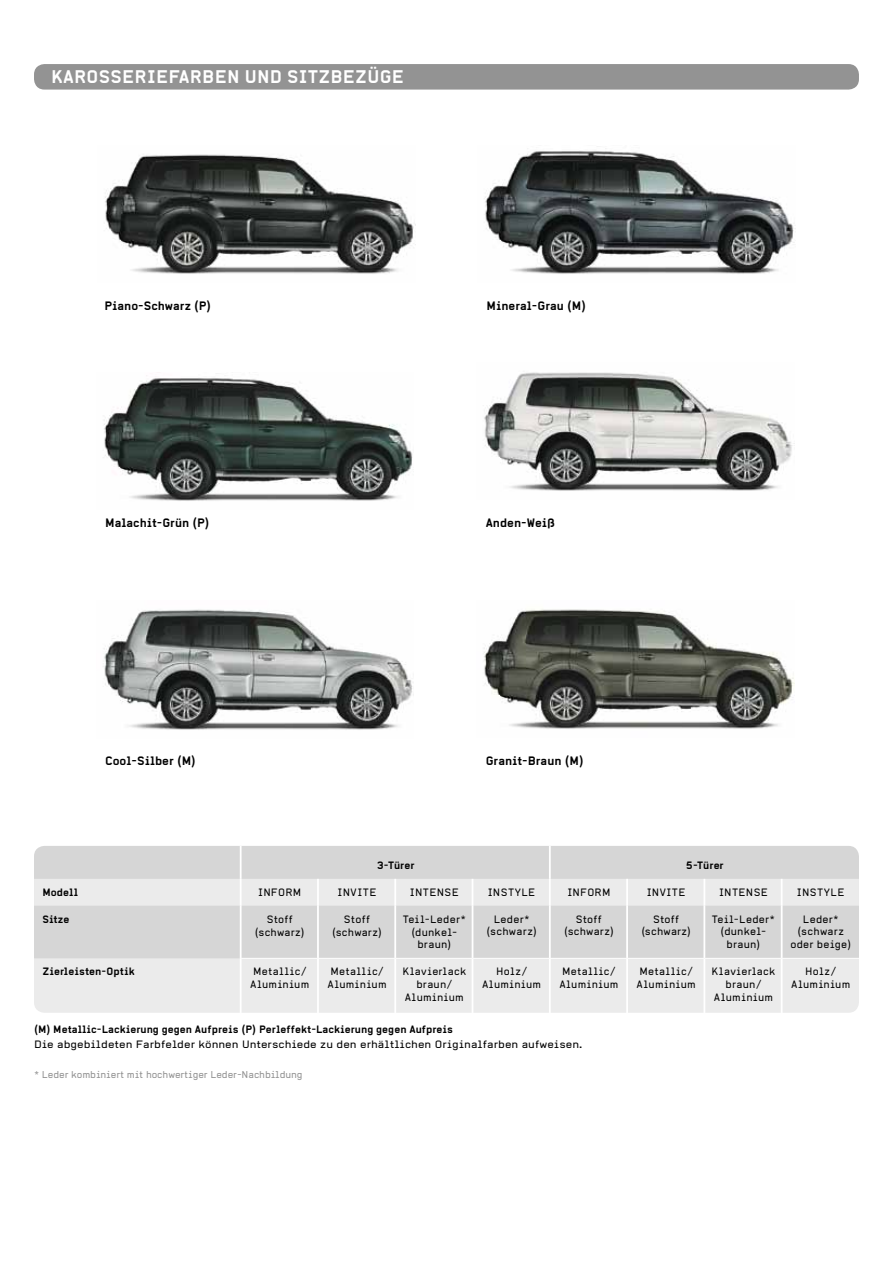
<style>
.page{position:relative;width:893px;height:1263px;background:#fff}
.page>*{position:absolute;margin:0;border:0;box-sizing:border-box;transform-origin:0 0}
.t1{font:700 18px "Alpha Headline";letter-spacing:.015em;color:#fff}
.t2{font:700 12px "Alpha Headline";color:#000}
.t3{font:10.5px/12.8px "Alpha Headline";letter-spacing:.02em;color:#000;text-align:center}
.t4{font:700 10.5px "Alpha Headline";color:#000}
.t5{font:10.5px "Alpha Headline";color:#000;scale:1.08 1}
.t6{font:9.75px "Alpha Headline";letter-spacing:-.01em;color:#939393}
</style>
<div class="page">
<div style="left:34px;top:64px;width:825px;height:26px;background:#939393;border-radius:10px"></div>
<img style="left:105px;top:154px;width:310px;height:120px">
<img style="left:484px;top:146px;width:311px;height:128px">
<img style="left:484px;top:372px;width:309px;height:119px">
<img style="left:104px;top:373px;width:309px;height:128px">
<img style="left:103px;top:609px;width:311px;height:121px">
<img style="left:484px;top:609px;width:310px;height:120px">
<div style="left:34px;top:987px;width:825px;height:26px;background:#ebebeb;border-radius:10px"></div>
<div style="left:34px;top:926px;width:825px;height:76px;background:#ebebeb"></div>
<div style="left:34px;top:846px;width:825px;height:25px;background:#d6d6d6;border-radius:10px"></div>
<div style="left:34px;top:856px;width:825px;height:77px;background:#d6d6d6"></div>
<hr style="left:240px;top:846px;width:2px;height:33px;background:#fff">
<hr style="left:549px;top:846px;width:2px;height:33px;background:#fff">
<svg style="left:34px;top:879px;width:825px;height:79px"></svg>
<hr style="left:549px;top:879px;width:2px;height:27px;background:#fff">
<hr style="left:626px;top:879px;width:2px;height:27px;background:#fff">
<hr style="left:703px;top:879px;width:2px;height:27px;background:#fff">
<hr style="left:781px;top:879px;width:2px;height:27px;background:#fff">
<hr style="left:240px;top:906px;width:2px;height:52px;background:#fff">
<hr style="left:317px;top:906px;width:2px;height:52px;background:#fff">
<hr style="left:394px;top:906px;width:2px;height:52px;background:#fff">
<hr style="left:472px;top:906px;width:1px;height:52px;background:#fff">
<hr style="left:549px;top:906px;width:2px;height:52px;background:#fff">
<hr style="left:626px;top:906px;width:2px;height:52px;background:#fff">
<hr style="left:703px;top:906px;width:2px;height:52px;background:#fff">
<hr style="left:781px;top:906px;width:2px;height:52px;background:#fff">
<hr style="left:240px;top:958px;width:78px;height:1px;background:#fff">
<hr style="left:318px;top:958px;width:77px;height:1px;background:#fff">
<hr style="left:395px;top:958px;width:78px;height:1px;background:#fff">
<hr style="left:472px;top:958px;width:78px;height:1px;background:#fff">
<hr style="left:550px;top:958px;width:77px;height:1px;background:#fff">
<hr style="left:627px;top:958px;width:77px;height:1px;background:#fff">
<hr style="left:704px;top:958px;width:78px;height:1px;background:#fff">
<hr style="left:782px;top:958px;width:77px;height:1px;background:#fff">
<hr style="left:240px;top:959px;width:2px;height:54px;background:#fff">
<hr style="left:317px;top:959px;width:2px;height:54px;background:#fff">
<hr style="left:394px;top:959px;width:2px;height:54px;background:#fff">
<hr style="left:472px;top:959px;width:1px;height:54px;background:#fff">
<hr style="left:549px;top:959px;width:2px;height:54px;background:#fff">
<hr style="left:626px;top:959px;width:2px;height:54px;background:#fff">
<hr style="left:703px;top:959px;width:2px;height:54px;background:#fff">
<hr style="left:781px;top:959px;width:2px;height:54px;background:#fff">
<h1 class="t1" style="left:51px;top:66px;width:60px">KAROSSERIE</h1>
<h1 class="t1" style="left:168px;top:66px;width:224px">FARBEN UND SITZBEZÜGE</h1>
<p class="t2" style="left:105px;top:298px;width:108px">Piano-Schwarz (P)</p>
<p class="t2" style="left:487px;top:298px;width:101px">Mineral-Grau (M)</p>
<p class="t2" style="left:105px;top:515px;width:106px">Malachit-Grün (P)</p>
<p class="t2" style="left:486px;top:515px;width:71px">Anden-Weiß</p>
<p class="t2" style="left:105px;top:753px;width:92px">Cool-Silber (M)</p>
<p class="t2" style="left:486px;top:753px;width:99px">Granit-Braun (M)</p>
<p class="t4" style="left:377px;top:859px;width:39px">3-Türer</p>
<p class="t4" style="left:686px;top:859px;width:39px">5-Türer</p>
<p class="t4" style="left:43px;top:886px;width:37px">Modell</p>
<p class="t3" style="left:258px;top:885px;width:45px">INFORM</p>
<p class="t3" style="left:338px;top:885px;width:40px">INVITE</p>
<p class="t3" style="left:410px;top:885px;width:50px">INTENSE</p>
<p class="t3" style="left:488px;top:885px;width:49px">INSTYLE</p>
<p class="t3" style="left:567px;top:885px;width:45px">INFORM</p>
<p class="t3" style="left:647px;top:885px;width:40px">INVITE</p>
<p class="t3" style="left:719px;top:885px;width:50px">INTENSE</p>
<p class="t3" style="left:797px;top:885px;width:49px">INSTYLE</p>
<p class="t4" style="left:43px;top:913px;width:29px">Sitze</p>
<p class="t3" style="left:255px;top:912px;width:51px">Stoff (schwarz)</p>
<p class="t3" style="left:332px;top:912px;width:51px">Stoff (schwarz)</p>
<p class="t3" style="left:403px;top:912px;width:65px">Teil-Leder* (dunkel&shy;braun)</p>
<p class="t3" style="left:486px;top:912px;width:52px">Leder* (schwarz)</p>
<p class="t3" style="left:564px;top:912px;width:51px">Stoff (schwarz)</p>
<p class="t3" style="left:641px;top:912px;width:51px">Stoff (schwarz)</p>
<p class="t3" style="left:712px;top:912px;width:65px">Teil-Leder* (dunkel&shy;braun)</p>
<p class="t3" style="left:790px;top:912px;width:62px">Leder* (schwarz oder beige)</p>
<p class="t4" style="left:43px;top:965px;width:94px">Zierleisten-Optik</p>
<p class="t3" style="left:250px;top:965px;width:61px;text-align:left">Metallic/<br>Aluminium</p>
<p class="t3" style="left:327px;top:965px;width:61px;text-align:left">Metallic/<br>Aluminium</p>
<p class="t3" style="left:402px;top:965px;width:65px">Klavierlack braun/<br>Aluminium</p>
<p class="t3" style="left:482px;top:965px;width:61px">Holz/<br>Aluminium</p>
<p class="t3" style="left:559px;top:965px;width:61px;text-align:left">Metallic/<br>Aluminium</p>
<p class="t3" style="left:637px;top:965px;width:61px;text-align:left">Metallic/<br>Aluminium</p>
<p class="t3" style="left:712px;top:965px;width:65px">Klavierlack braun/<br>Aluminium</p>
<p class="t3" style="left:791px;top:965px;width:61px">Holz/<br>Aluminium</p>
<p class="t4" style="left:34px;top:1022px;width:421px">(M) Metallic-Lackierung gegen Aufpreis (P) Perleffekt-Lackierung gegen Aufpreis</p>
<p class="t5" style="left:34px;top:1038px;width:509px">Die abgebildeten Farbfelder können Unterschiede zu den erhältlichen Originalfarben aufweisen.</p>
<p class="t6" style="left:34px;top:1068px;width:270px">* Leder kombiniert mit hochwertiger Leder-Nachbildung</p>
</div>
